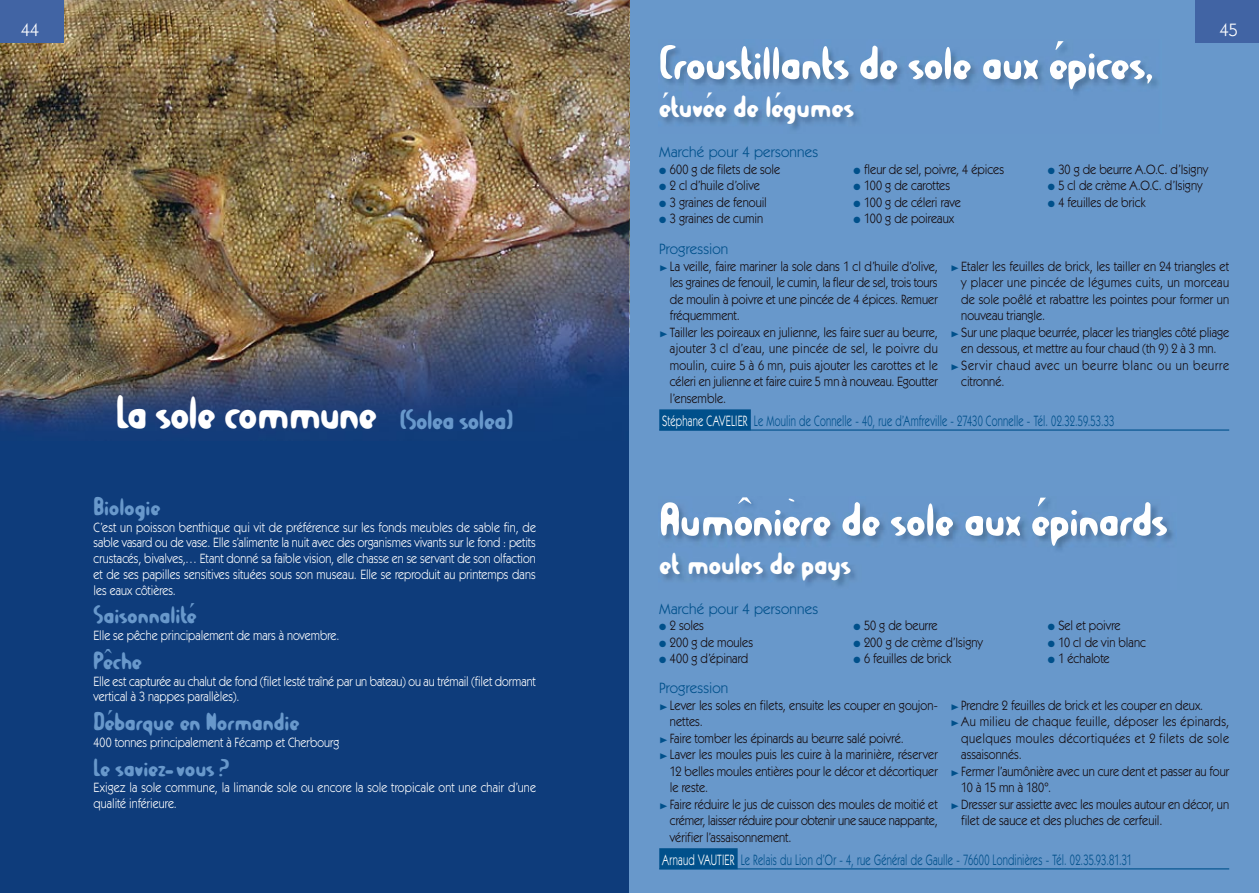
<style>
.page{position:relative;width:1259px;height:893px;background:#fff}
.page>*{position:absolute;margin:0;border:0;box-sizing:border-box;transform-origin:0 0}
.t1{font:51px "Balcony Angels";letter-spacing:-.01em;color:#fff}
.t2{font:33px "Balcony Angels";color:#fff}
.t3{font:27px "Balcony Angels";letter-spacing:-.005em;color:#6898cb}
.t4{font:18px "Itc Kabel";color:#fff}
.t5{font:15px "Itc Kabel";letter-spacing:.015em;color:#00508b;scale:.69 1}
.t6{font:15px "Itc Kabel";letter-spacing:.015em;color:#00508b}
.t7{font:13.5px/16.5px "Itc Kabel";letter-spacing:.005em;color:#130a0d;scale:.9 1}
.t8{font:13.5px/15.8px "Itc Kabel";color:#fff;scale:.88 1}
.t9{font:9px/16.5px "Zapf Dingbats ITC";color:#00508b;text-align:justify}
.t10{font:9px/16.5px "Zeal";color:#00508b}
.s1{font-size:30px;color:#6898cb}
.s2{color:#fff}
</style>
<div class="page">
<div style="left:0;top:0;width:629px;height:893px;background:#0e3c7b"></div>
<div style="left:629px;top:0;width:630px;height:893px;background:#6898cb"></div>
<img style="left:0;top:0;width:629px;height:431px">
<img style="left:629px;top:0;width:1px;height:440px">
<img style="left:662px;top:45px;width:496px;height:85px">
<hr style="left:659px;top:429px;width:570px;height:2px;background:#00508b">
<div style="left:659px;top:409px;width:92px;height:21px;background:#00508b"></div>
<img style="left:663px;top:501px;width:510px;height:85px">
<div style="left:659px;top:848px;width:78px;height:21px;background:#00508b"></div>
<hr style="left:659px;top:868px;width:570px;height:1px;background:#00508b">
<div style="left:0;top:0;width:64px;height:43px;background:#4164a4"></div>
<div style="left:1195px;top:0;width:64px;height:43px;background:#4164a4"></div>
<h3 class="t4" style="left:21px;top:19px;width:19px">44</h3>
<h3 class="t4" style="left:1219px;top:19px;width:19px">45</h3>
<h1 class="t1" style="left:659px;top:40px;width:495px">Croustillants de sole aux épices,</h1>
<h2 class="t2" style="left:659px;top:92px;width:196px">étuvée de légumes</h2>
<h1 class="t1" style="left:116px;top:390px;width:399px">La sole commune <span class="s1">(Solea solea)</span></h1>
<h3 class="t3" style="left:94px;top:494px;width:68px">Biologie</h3>
<p class="t8" style="left:94px;top:519px;width:504px;text-align:justify">C’est un poisson benthique qui vit de préférence sur les fonds meubles de sable fin, de sable vasard ou de vase. Elle s’alimente la nuit avec des organismes vivants sur le fond : petits crustacés, bivalves,… Etant donné sa faible vision, elle chasse en se servant de son olfaction et de ses papilles sensitives situées sous son museau. Elle se reproduit au printemps dans les eaux côtières.</p>
<h3 class="t3" style="left:94px;top:603px;width:104px">Saisonnalité</h3>
<p class="t8" style="left:94px;top:627px;width:281px">Elle se pêche principalement de mars à novembre.</p>
<h3 class="t3" style="left:94px;top:648px;width:50px">Pêche</h3>
<p class="t8" style="left:94px;top:673px;width:504px">Elle est capturée au chalut de fond (filet lesté traîné par un bateau) ou au trémail (filet dormant vertical à 3 nappes parallèles).</p>
<h3 class="t3" style="left:94px;top:710px;width:207px">Débarque en Normandie</h3>
<p class="t8" style="left:94px;top:734px;width:281px">400 tonnes principalement à Fécamp et Cherbourg</p>
<h3 class="t3" style="left:94px;top:755px;width:137px">Le saviez-vous ?</h3>
<p class="t8" style="left:94px;top:780px;width:504px">Exigez la sole commune, la limande sole ou encore la sole tropicale ont une chair d’une qualité inférieure.</p>
<p class="t6" style="left:659px;top:143px;width:160px">Marché pour 4 personnes</p>
<p class="t7" style="left:670px;top:160px;width:124px">600 g de filets de sole<br>2 cl d’huile d’olive<br>3 graines de fenouil<br>3 graines de cumin</p>
<p class="t9" style="left:659px;top:162px;width:9px">● ● ● ●</p>
<p class="t7" style="left:864px;top:160px;width:157px">fleur de sel, poivre, 4 épices<br>100 g de carottes<br>100 g de céleri rave<br>100 g de poireaux</p>
<p class="t9" style="left:853px;top:162px;width:9px">● ● ● ●</p>
<p class="t7" style="left:1058px;top:160px;width:168px">30 g de beurre A.O.C. d’Isigny<br>5 cl de crème A.O.C. d’Isigny<br>4 feuilles de brick</p>
<p class="t9" style="left:1047px;top:162px;width:9px">● ● ●</p>
<p class="t6" style="left:659px;top:240px;width:71px">Progression</p>
<p class="t7" style="left:670px;top:257px;width:299px">La veille, faire mariner la sole dans 1 cl d’huile d’olive, les graines de fenouil, le cumin, la fleur de sel, trois tours de moulin à poivre et une pincée de 4 épices. Remuer fréquemment.<br>Tailler les poireaux en julienne, les faire suer au beurre, ajouter 3 cl d’eau, une pincée de sel, le poivre du moulin, cuire 5 à 6 mn, puis ajouter les carottes et le céleri en julienne et faire cuire 5 mn à nouveau. Egoutter l’ensemble.</p>
<p class="t10" style="left:659px;top:260px;width:10px">®</p>
<p class="t10" style="left:659px;top:326px;width:10px">®</p>
<p class="t7" style="left:961px;top:257px;width:299px">Etaler les feuilles de brick, les tailler en 24 triangles et y placer une pincée de légumes cuits, un morceau de sole poêlé et rabattre les pointes pour former un nouveau triangle.<br>Sur une plaque beurrée, placer les triangles côté pliage en dessous, et mettre au four chaud (th 9) 2 à 3 mn.<br>Servir chaud avec un beurre blanc ou un beurre citronné.</p>
<p class="t10" style="left:950px;top:260px;width:10px">®</p>
<p class="t10" style="left:950px;top:326px;width:10px">®</p>
<p class="t10" style="left:950px;top:359px;width:10px">®</p>
<p class="t5" style="left:662px;top:412px;width:657px"><span class="s2">Stéphane CAVELIER</span> Le Moulin de Connelle - 40, rue d’Amfreville - 27430 Connelle - Tél. 02.32.59.53.33</p>
<h1 class="t1" style="left:659px;top:497px;width:509px">Aumônière de sole aux épinards</h1>
<h2 class="t2" style="left:659px;top:548px;width:193px">et moules de pays</h2>
<p class="t6" style="left:659px;top:600px;width:160px">Marché pour 4 personnes</p>
<p class="t7" style="left:670px;top:617px;width:94px">2 soles<br>200 g de moules<br>400 g d’épinard</p>
<p class="t9" style="left:659px;top:619px;width:9px">● ● ●</p>
<p class="t7" style="left:864px;top:617px;width:133px">50 g de beurre<br>200 g de crème d’Isigny<br>6 feuilles de brick</p>
<p class="t9" style="left:853px;top:619px;width:9px">● ● ●</p>
<p class="t7" style="left:1058px;top:617px;width:99px">Sel et poivre<br>10 cl de vin blanc<br>1 échalote</p>
<p class="t9" style="left:1047px;top:619px;width:9px">● ● ●</p>
<p class="t6" style="left:659px;top:679px;width:71px">Progression</p>
<p class="t7" style="left:670px;top:696px;width:299px">Lever les soles en filets, ensuite les couper en goujon&shy;nettes.<br>Faire tomber les épinards au beurre salé poivré.<br>Laver les moules puis les cuire à la marinière, réserver 12 belles moules entières pour le décor et décortiquer le reste.<br>Faire réduire le jus de cuisson des moules de moitié et crémer, laisser réduire pour obtenir une sauce nappante, vérifier l’assaisonnement.</p>
<p class="t10" style="left:659px;top:699px;width:10px">®</p>
<p class="t10" style="left:659px;top:732px;width:10px">® ®</p>
<p class="t10" style="left:659px;top:798px;width:10px">®</p>
<p class="t7" style="left:961px;top:696px;width:299px">Prendre 2 feuilles de brick et les couper en deux.<br>Au milieu de chaque feuille, déposer les épinards, quelques moules décortiquées et 2 filets de sole assaisonnés.<br>Fermer l’aumônière avec un cure dent et passer au four 10 à 15 mn à 180°.<br>Dresser sur assiette avec les moules autour en décor, un filet de sauce et des pluches de cerfeuil.</p>
<p class="t10" style="left:950px;top:699px;width:10px">® ®</p>
<p class="t10" style="left:950px;top:765px;width:10px">®</p>
<p class="t10" style="left:950px;top:798px;width:10px">®</p>
<p class="t5" style="left:662px;top:851px;width:682px"><span class="s2">Arnaud VAUTIER</span> Le Relais du Lion d’Or - 4, rue Général de Gaulle - 76600 Londinières - Tél. 02.35.93.81.31</p>
</div>
